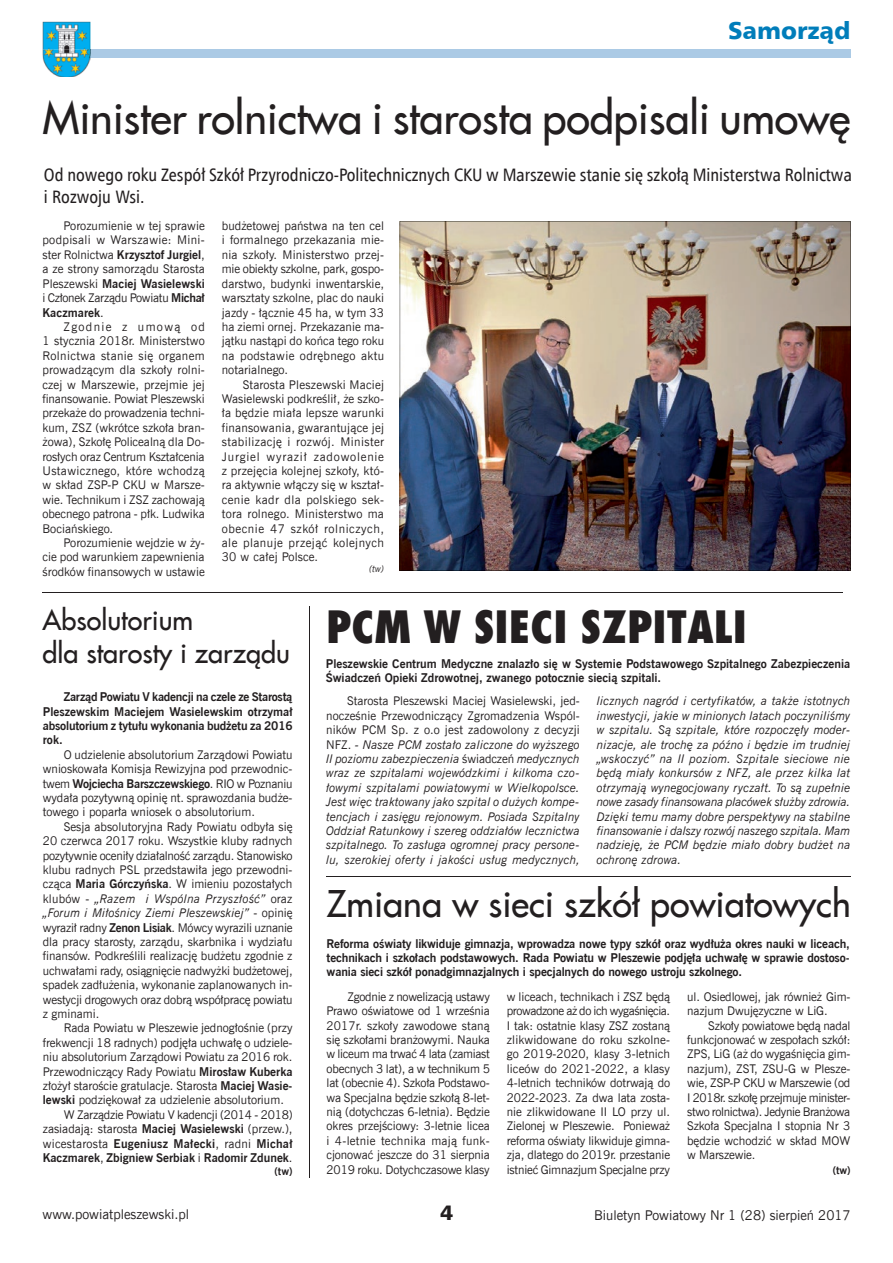
<style>
.page{position:relative;width:893px;height:1263px;background:#fff}
.page>*{position:absolute;margin:0;border:0;box-sizing:border-box;transform-origin:0 0}
.t1{font:43.5px "Fujiyama 2";letter-spacing:-.005em;color:#231f20}
.t2{font:36px "Fujiyama 2";color:#231f20}
.t3{font:27px/32.4px "Fujiyama 2";color:#231f20}
.t4{font:24px "Humnst 777 Blk EU";color:#007dba}
.t5{font:21px "Humnst 777 Blk EU";color:#231f20}
.t6{font:18px/21.6px "Humnst 777 Cn EU";color:#231f20}
.t7{font:13.5px "News Goth EU";color:#231f20}
.t8{font:12px/14.4px "News Goth EU";color:#231f20;text-align:justify}
.t9{font:italic 12px/14.4px "News Goth EU";color:#231f20;text-align:justify}
.t10{font:700 12px/14.4px "News Goth EU";color:#231f20;text-align:justify}
.t11{font:700 12px "News Goth EU";letter-spacing:.02em;color:#231f20}
.t12{font:12px "News Goth EU";letter-spacing:-.02em;color:#231f20}
.t13{font:700 10.5px "News Goth EU";color:#231f20}
.t14{font:italic 9px "News Goth EU";color:#231f20}
.s1{font-weight:700}
.s2{font-style:italic}
.s3{font-weight:400}
.s4{font-style:normal}
</style>
<div class="page">
<div style="left:87px;top:49px;width:763px;height:9px;background:#abcae5"></div>
<img style="left:43px;top:22px;width:47px;height:55px">
<svg style="left:87px;top:49px;width:3px;height:9px"></svg>
<img style="left:400px;top:221px;width:451px;height:350px">
<hr style="left:43px;top:592px;width:800px;height:1px;background:#231f20">
<hr style="left:309px;top:607px;width:1px;height:571px;background:#231f20">
<hr style="left:326px;top:876px;width:524px;height:1px;background:#231f20">
<h3 class="t4" style="left:728px;top:15px;width:124px">Samorząd</h3>
<h1 class="t1" style="left:43px;top:85px;width:809px">Minister rolnictwa i starosta podpisali umowę</h1>
<h3 class="t6" style="left:44px;top:164px;width:809px">Od nowego roku Zespół Szkół Przyrodniczo-Politechnicznych CKU w Marszewie stanie się szkołą Ministerstwa Rolnictwa i Rozwoju Wsi.</h3>
<p class="t8" style="left:43px;top:219px;width:164px;text-indent:21px">Porozumienie w tej sprawie podpisali w Warszawie: Mini&shy;ster Rolnictwa <span class="s1">Krzysztof Jurgiel</span>, a ze strony samorządu Starosta Pleszewski <span class="s1">Maciej Wasielewski </span>i Członek Zarządu Powiatu <span class="s1">Michał Kaczmarek</span>.</p>
<p class="t8" style="left:43px;top:320px;width:164px;text-indent:21px">Zgodnie z umową od 1 stycznia 2018r. Ministerstwo Rolnictwa stanie się organem prowadzącym dla szkoły rolni&shy;czej w Marszewie, przejmie jej finansowanie. Powiat Pleszewski przekaże do prowadzenia techni&shy;kum, ZSZ (wkrótce szkoła bran&shy;żowa), Szkołę Policealną dla Do&shy;rosłych oraz Centrum Kształcenia Ustawicznego, które wchodzą w skład ZSP-P CKU w Marsze&shy;wie. Technikum i ZSZ zachowają obecnego patrona - płk. Ludwika Bociańskiego.</p>
<p class="t8" style="left:43px;top:536px;width:164px;text-indent:21px">Porozumienie wejdzie w ży&shy;cie pod warunkiem zapewnienia środków finansowych w ustawie</p>
<p class="t8" style="left:222px;top:219px;width:164px">budżetowej państwa na ten cel i formalnego przekazania mie&shy;nia szkoły. Ministerstwo przej&shy;mie obiekty szkolne, park, gospo&shy;darstwo, budynki inwentarskie, warsztaty szkolne, plac do nauki jazdy - łącznie 45 ha, w tym 33 ha ziemi ornej. Przekazanie ma&shy;jątku nastąpi do końca tego roku na podstawie odrębnego aktu notarialnego.</p>
<p class="t8" style="left:222px;top:377px;width:164px;text-indent:21px">Starosta Pleszewski Maciej Wasielewski podkreślił, że szko&shy;ła będzie miała lepsze warunki finansowania, gwarantujące jej stabilizację i rozwój. Minister Jurgiel wyraził zadowolenie z przejęcia kolejnej szkoły, któ&shy;ra aktywnie włączy się w kształ&shy;cenie kadr dla polskiego sek&shy;tora rolnego. Ministerstwo ma obecnie 47 szkół rolniczych, ale planuje przejąć kolejnych 30 w całej Polsce.</p>
<p class="t14" style="left:369px;top:563px;width:16px">(tw)</p>
<h3 class="t3" style="left:43px;top:602px;width:706px">Absolutorium<br>dla starosty i zarządu <sup>PCM</sup> <sup>W</sup> <sup>SIECI</sup> <sup>SZPITALI</sup></h3>
<p class="t10" style="left:326px;top:657px;width:526px">Pleszewskie Centrum Medyczne znalazło się w Systemie Podstawowego Szpitalnego Zabezpieczenia<br>Świadczeń Opieki Zdrowotnej, zwanego potocznie siecią szpitali.</p>
<p class="t10" style="left:43px;top:690px;width:251px;text-indent:21px">Zarząd Powiatu V kadencji na czele ze Starostą Pleszewskim Maciejem Wasielewskim otrzymał absolutorium z tytułu wykonania budżetu za 2016 rok.</p>
<p class="t8" style="left:43px;top:748px;width:251px;text-indent:21px">O udzielenie absolutorium Zarządowi Powiatu wnioskowała Komisja Rewizyjna pod przewodnic&shy;twem <span class="s1">Wojciecha Barszczewskiego</span>. RIO w Poznaniu wydała pozytywną opinię nt. sprawozdania budże&shy;towego i poparła wniosek o absolutorium.</p>
<p class="t8" style="left:43px;top:820px;width:251px;text-indent:21px">Sesja absolutoryjna Rady Powiatu odbyła się 20 czerwca 2017 roku. Wszystkie kluby radnych pozytywnie oceniły działalność zarządu. Stanowisko klubu radnych PSL przedstawiła jego przewodni&shy;cząca <span class="s1">Maria Górczyńska</span>. W imieniu pozostałych klubów - <span class="s2">„Razem i Wspólna Przyszłość”</span> oraz <span class="s2">„Forum i Miłośnicy Ziemi Pleszewskiej”</span> - opinię wyraził radny <span class="s1">Zenon Lisiak</span>. Mówcy wyrazili uznanie dla pracy starosty, zarządu, skarbnika i wydziału finansów. Podkreślili realizację budżetu zgodnie z uchwałami rady, osiągnięcie nadwyżki budżetowej, spadek zadłużenia, wykonanie zaplanowanych in&shy;westycji drogowych oraz dobrą współpracę powiatu z gminami.</p>
<p class="t8" style="left:64px;top:1021px;width:230px">Rada Powiatu w Pleszewie jednogłośnie (przy</p>
<p class="t8" style="left:43px;top:1036px;width:251px">frekwencji 18 radnych) podjęła uchwałę o udziele-</p>
<p class="t8" style="left:43px;top:1050px;width:251px">niu absolutorium Zarządowi Powiatu za 2016 rok.</p>
<p class="t8" style="left:43px;top:1064px;width:251px">Przewodniczący Rady Powiatu <span class="s1">Mirosław Kuberka</span></p>
<p class="t8" style="left:43px;top:1079px;width:251px">złożył staroście gratulacje. Starosta <span class="s1">Maciej Wasie-</span></p>
<p class="t8" style="left:43px;top:1093px;width:243px"><span class="s1">lewski</span> podziękował za udzielenie absolutorium.</p>
<p class="t12" style="left:64px;top:1107px;width:230px">W Zarządzie Powiatu V kadencji (2014 - 2018)</p>
<p class="t8" style="left:43px;top:1122px;width:251px">zasiadają: starosta <span class="s1">Maciej Wasielewski</span> (przew.),</p>
<p class="t11" style="left:43px;top:1136px;width:251px"><span class="s3">wicestarosta</span> Eugeniusz Małecki<span class="s3">, radni</span> Michał</p>
<p class="t10" style="left:43px;top:1151px;width:251px">Kaczmarek<span class="s3">,</span> Zbigniew Serbiak <span class="s3">i</span> Radomir Zdunek<span class="s3">.</span></p>
<p class="t13" style="left:275px;top:1164px;width:19px">(tw)</p>
<p class="t9" style="left:326px;top:694px;width:255px;text-indent:21px"><span class="s4">Starosta Pleszewski Maciej Wasielewski, jed&shy;nocześnie Przewodniczący Zgromadzenia Wspól&shy;ników PCM Sp. z o.o jest zadowolony z decyzji NFZ.</span> - Nasze PCM zostało zaliczone do wyższego II poziomu zabezpieczenia <span class="s4">świadczeń</span> medycznych wraz ze szpitalami wojewódzkimi i kilkoma czo&shy;łowymi szpitalami powiatowymi w Wielkopolsce.<br>Jest więc traktowany jako szpital o dużych kompe&shy;tencjach i zasięgu rejonowym. Posiada Szpitalny Oddział Ratunkowy i szereg oddziałów lecznictwa szpitalnego. To zasługa ogromnej pracy persone&shy;lu, szerokiej oferty i jakości usług medycznych,</p>
<p class="t9" style="left:597px;top:694px;width:255px">licznych nagród i certyfikatów, a także istotnych inwestycji, jakie w minionych latach poczyniliśmy w szpitalu. Są szpitale, które rozpoczęły moder&shy;nizacje, ale trochę za późno i będzie im trudniej „wskoczyć” na II poziom. Szpitale sieciowe nie będą miały konkursów z NFZ, ale przez kilka lat otrzymają wynegocjowany ryczałt. To są zupełnie nowe zasady finansowana placówek służby zdrowia.<br>Dzięki temu mamy dobre perspektywy na stabilne finansowanie i dalszy rozwój naszego szpitala. Mam nadzieję, że PCM będzie miało dobry budżet na ochronę zdrowa.</p>
<h2 class="t2" style="left:327px;top:877px;width:526px">Zmiana w sieci szkół powiatowych</h2>
<p class="t10" style="left:327px;top:936px;width:525px">Reforma oświaty likwiduje gimnazja, wprowadza nowe typy szkół oraz wydłuża okres nauki w liceach, technikach i szkołach podstawowych. Rada Powiatu w Pleszewie podjęła uchwałę w sprawie dostoso&shy;wania sieci szkół ponadgimnazjalnych i specjalnych do nowego ustroju szkolnego.</p>
<p class="t8" style="left:327px;top:990px;width:165px;text-indent:21px">Zgodnie z nowelizacją ustawy Prawo oświatowe od 1 września 2017r. szkoły zawodowe staną się szkołami branżowymi. Nauka w liceum ma trwać 4 lata (zamiast obecnych 3 lat), a w technikum 5 lat (obecnie 4). Szkoła Podstawo&shy;wa Specjalna będzie szkołą 8-let&shy;nią (dotychczas 6-letnia). Będzie okres przejściowy: 3-letnie licea i 4-letnie technika mają funk&shy;cjonować jeszcze do 31 sierpnia 2019 roku. Dotychczasowe klasy</p>
<p class="t8" style="left:507px;top:990px;width:165px">w liceach, technikach i ZSZ będą prowadzone aż do ich wygaśnięcia.<br>I tak: ostatnie klasy ZSZ zostaną zlikwidowane do roku szkolne&shy;go 2019-2020, klasy 3-letnich liceów do 2021-2022, a klasy 4-letnich techników dotrwają do 2022-2023. Za dwa lata zosta&shy;nie zlikwidowane II LO przy ul.<br>Zielonej w Pleszewie. Ponieważ reforma oświaty likwiduje gimna&shy;zja, dlatego do 2019r. przestanie istnieć Gimnazjum Specjalne przy</p>
<p class="t8" style="left:687px;top:990px;width:165px">ul. Osiedlowej, jak również Gim&shy;nazjum Dwujęzyczne w LiG.</p>
<p class="t8" style="left:687px;top:1018px;width:165px;text-indent:21px">Szkoły powiatowe będą nadal funkcjonować w zespołach szkół:<br>ZPS, LiG (aż do wygaśnięcia gim&shy;nazjum), ZST, ZSU-G w Plesze&shy;wie, ZSP-P CKU w Marszewie (od I 2018r. szkołę przejmuje minister&shy;stwo rolnictwa). Jedynie Branżowa Szkoła Specjalna I stopnia Nr 3 będzie wchodzić w skład MOW w Marszewie.</p>
<p class="t13" style="left:833px;top:1163px;width:19px">(tw)</p>
<p class="t7" style="left:43px;top:1206px;width:148px">www.powiatpleszewski.pl</p>
<h3 class="t5" style="left:440px;top:1199px;width:14px">4</h3>
<p class="t7" style="left:594px;top:1207px;width:258px">Biuletyn Powiatowy Nr 1 (28) sierpień 2017</p>
</div>
